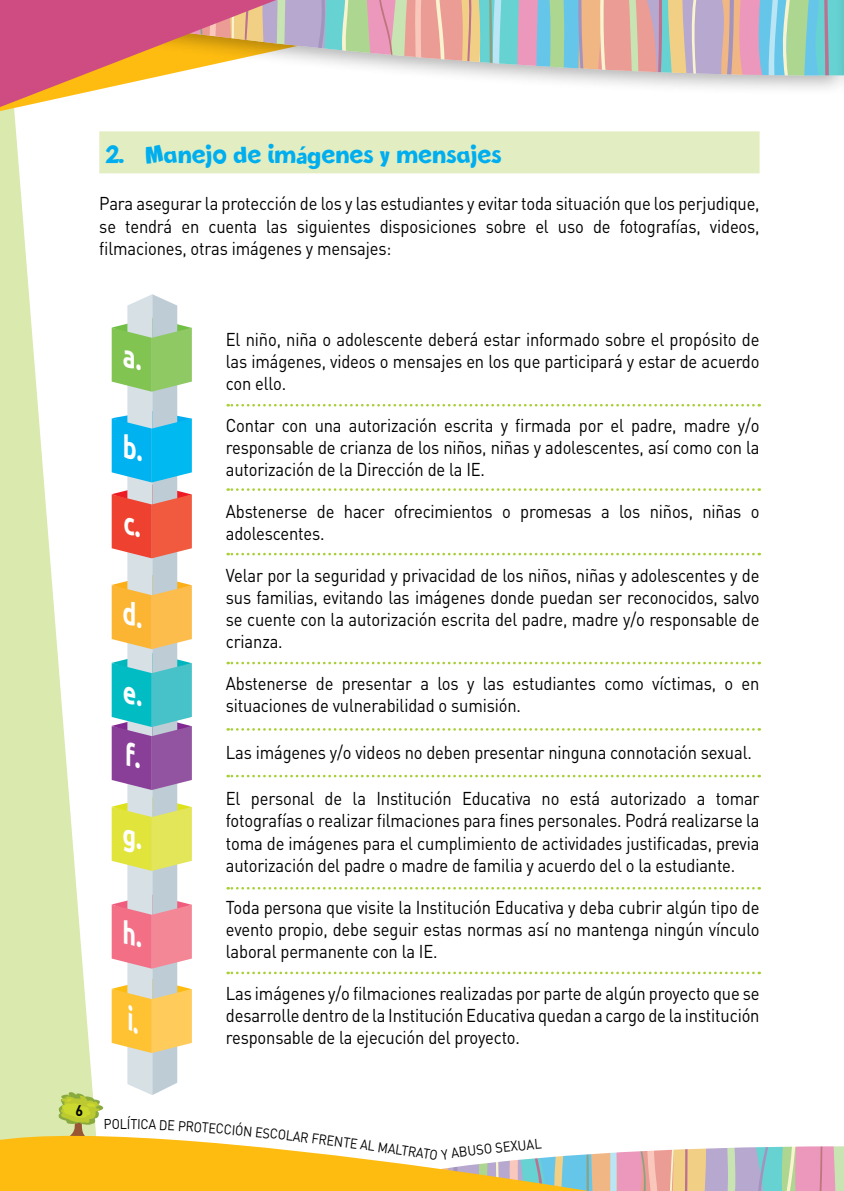
<style>
.page{position:relative;width:844px;height:1191px;background:#fff}
.page>*{position:absolute;margin:0;border:0;box-sizing:border-box;transform-origin:0 0}
.t1{font:29.75px "New Comic BD";letter-spacing:-.01em;color:#00aeef;scale:.9 1}
.t2{font:18.38px/22.1px "DIN Pro";letter-spacing:-.01em;color:#000;text-align:justify;scale:.9 1}
.t3{font:700 15.22px "DIN Pro";color:#000;scale:.93 1}
.t4{font:14px "DIN Pro";color:#000;scale:.9 1}
.t5{font:14px "DIN Pro";color:#000;scale:.92 1}
</style>
<div class="page">
<svg style="left:0;top:116px;width:103px;height:986px;fill:#dae9ae"></svg>
<svg style="left:0;top:1102px;width:327px;height:89px;fill:#febc10"></svg>
<div style="left:0;top:0;width:843px;height:96px;background:#000;opacity:.3"></div>
<div style="left:834px;top:0;width:9px;height:98px;background:#fcfcfc"></div>
<svg style="left:389px;top:0;width:455px;height:83px;background:#c0c0bc"></svg>
<svg style="left:0;top:0;width:389px;height:116px"></svg>
<div style="left:99px;top:131px;width:660px;height:42px;background:#e2eec1"></div>
<svg style="left:228px;top:404px;width:531px;height:2px"></svg>
<svg style="left:228px;top:488px;width:531px;height:3px"></svg>
<svg style="left:228px;top:553px;width:531px;height:2px"></svg>
<svg style="left:228px;top:661px;width:531px;height:3px"></svg>
<svg style="left:228px;top:728px;width:531px;height:2px"></svg>
<svg style="left:228px;top:774px;width:531px;height:3px"></svg>
<svg style="left:228px;top:887px;width:531px;height:2px"></svg>
<svg style="left:228px;top:971px;width:531px;height:3px"></svg>
<svg style="left:327px;top:1146px;width:516px;height:45px"></svg>
<svg style="left:57px;top:294px;width:152px;height:845px"></svg>
<h1 class="t1" style="left:106px;top:139px;width:441px">2. Manejo de imágenes y mensajes</h1>
<p class="t2" style="left:99px;top:192px;width:735px">Para asegurar la protección de los y las estudiantes y evitar toda situación que los perjudique, se tendrá en cuenta las siguientes disposiciones sobre el uso de fotografías, videos, filmaciones, otras imágenes y mensajes:</p>
<p class="t3" style="left:75px;top:1100px;width:10px">6</p>
<p class="t2" style="left:226px;top:327px;width:594px">El niño, niña o adolescente deberá estar informado sobre el propósito de las imágenes, videos o mensajes en los que participará y estar de acuerdo con ello.</p>
<p class="t2" style="left:226px;top:413px;width:594px">Contar con una autorización escrita y firmada por el padre, madre y/o responsable de crianza de los niños, niñas y adolescentes, así como con la autorización de la Dirección de la IE.</p>
<p class="t2" style="left:226px;top:499px;width:594px">Abstenerse de hacer ofrecimientos o promesas a los niños, niñas o adolescentes.</p>
<p class="t2" style="left:226px;top:563px;width:594px">Velar por la seguridad y privacidad de los niños, niñas y adolescentes y de sus familias, evitando las imágenes donde puedan ser reconocidos, salvo se cuente con la autorización escrita del padre, madre y/o responsable de crianza.</p>
<p class="t2" style="left:226px;top:671px;width:594px">Abstenerse de presentar a los y las estudiantes como víctimas, o en situaciones de vulnerabilidad o sumisión.</p>
<p class="t2" style="left:226px;top:740px;width:585px">Las imágenes y/o videos no deben presentar ninguna connotación sexual.</p>
<p class="t2" style="left:226px;top:787px;width:594px">El personal de la Institución Educativa no está autorizado a tomar fotografías o realizar filmaciones para fines personales. Podrá realizarse la toma de imágenes para el cumplimiento de actividades justificadas, previa autorización del padre o madre de familia y acuerdo del o la estudiante.</p>
<p class="t2" style="left:226px;top:895px;width:594px">Toda persona que visite la Institución Educativa y deba cubrir algún tipo de evento propio, debe seguir estas normas así no mantenga ningún vínculo laboral permanente con la IE.</p>
<p class="t2" style="left:226px;top:981px;width:594px">Las imágenes y/o filmaciones realizadas por parte de algún proyecto que se desarrolle dentro de la Institución Educativa quedan a cargo de la institución responsable de la ejecución del proyecto.</p>
<p class="t4" style="left:112px;top:1114px;width:18px">OL</p>
<p class="t4" style="left:209px;top:1118px;width:50px;rotate:5deg">ECCIÓN</p>
<p class="t4" style="left:256px;top:1122px;width:44px;rotate:6deg">ESCOL</p>
<p class="t4" style="left:294px;top:1126px;width:74px;rotate:7deg">AR FRENTE</p>
<p class="t4" style="left:362px;top:1134px;width:64px;rotate:8deg">AL MALTR</p>
<p class="t5" style="left:450px;top:1143px;width:46px;rotate:-7deg">ABUSO</p>
<p class="t5" style="left:494px;top:1138px;width:44px;rotate:-6deg">SEXUA</p>
</div>
